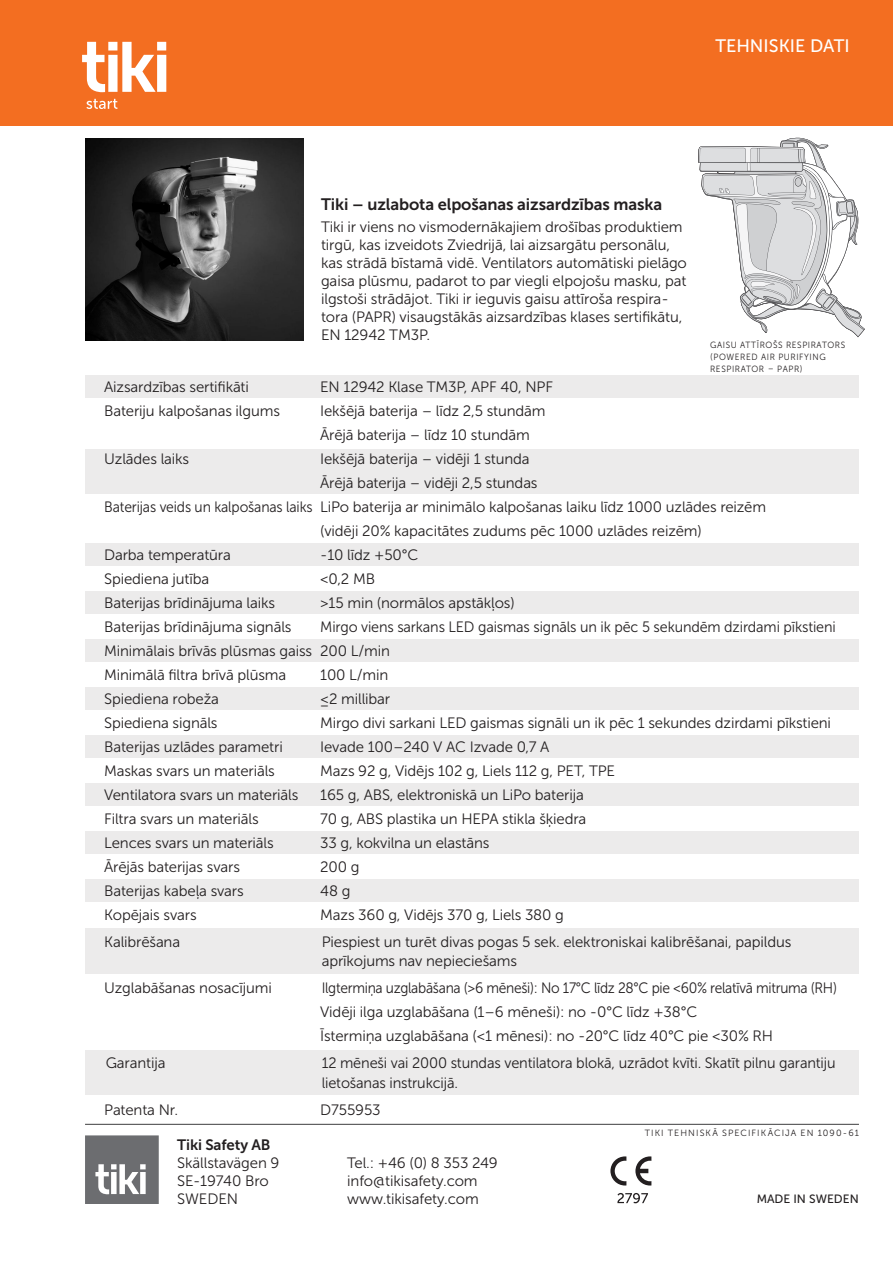
<style>
.page{position:relative;width:893px;height:1263px;background:#fff}
.page>*{position:absolute;margin:0;border:0;box-sizing:border-box;transform-origin:0 0}
.t1{font:18px "Museo Sans 500";color:#fff}
.Underrubrik{font:16.5px "Museo Sans 700";letter-spacing:-.005em;color:#231f20}
.BODY_continuing{font:15px/19.5px "Museo Sans 300";letter-spacing:-.01em;color:#231f20}
.Brödtext{font:15px/18px "Museo Sans 300";letter-spacing:-.01em;color:#231f20}
.BODY_continuing-2{font:15px "Museo Sans 300";letter-spacing:-.01em;color:#231f20;scale:.93 1}
.BODY_continuing-3{font:15px "Museo Sans 300";letter-spacing:-.01em;color:#231f20;scale:.92 1}
.BODY_continuing-4{font:15px "Museo Sans 300";letter-spacing:-.01em;color:#231f20;scale:.96 1}
.Brödtext-2{font:15px "Museo Sans 700";letter-spacing:-.005em;color:#231f20}
.t2{font:12px "Museo Sans 500";color:#231f20}
.Tryckort{font:9px/12px "Museo Sans 300";letter-spacing:.07em;color:#231f20;scale:.93 1}
.Tryckort-2{font:9px "Museo Sans 300";letter-spacing:.12em;color:#231f20}
</style>
<div class="page">
<div style="left:0;top:0;width:893px;height:125px;background:#f36e21"></div>
<hr style="left:85px;top:1124px;width:774px;height:1px;background:#3e3e3f">
<svg style="left:85px;top:1135px;width:74px;height:69px;background:#848588"></svg>
<img style="left:85px;top:138px;width:218px;height:203px">
<svg style="left:610px;top:1156px;width:16px;height:29px"></svg>
<svg style="left:635px;top:1156px;width:16px;height:29px"></svg>
<svg style="left:617px;top:1193px;width:31px;height:10px"></svg>
<svg style="left:82px;top:42px;width:84px;height:50px"></svg>
<svg style="left:86px;top:99px;width:31px;height:10px"></svg>
<svg style="left:698px;top:138px;width:167px;height:199px"></svg>
<div style="left:85px;top:375px;width:774px;height:22px;background:#ecebeb"></div>
<div style="left:85px;top:449px;width:774px;height:44px;background:#ecebeb"></div>
<div style="left:85px;top:543px;width:774px;height:22px;background:#ecebeb"></div>
<div style="left:85px;top:591px;width:774px;height:22px;background:#ecebeb"></div>
<div style="left:85px;top:639px;width:774px;height:22px;background:#ecebeb"></div>
<div style="left:85px;top:687px;width:774px;height:22px;background:#ecebeb"></div>
<div style="left:85px;top:735px;width:774px;height:22px;background:#ecebeb"></div>
<div style="left:85px;top:783px;width:774px;height:22px;background:#ecebeb"></div>
<div style="left:85px;top:831px;width:774px;height:22px;background:#ecebeb"></div>
<div style="left:85px;top:879px;width:774px;height:22px;background:#ecebeb"></div>
<div style="left:85px;top:929px;width:774px;height:45px;background:#ecebeb"></div>
<div style="left:85px;top:1050px;width:774px;height:44px;background:#ecebeb"></div>
<p class="t1" style="left:715px;top:36px;width:136px">TEHNISKIE DATI</p>
<p class="Underrubrik" style="left:321px;top:195px;width:343px">Tiki – uzlabota elpošanas aizsardzības maska</p>
<p class="Brödtext" style="left:321px;top:218px;width:367px">Tiki ir viens no vismodernākajiem drošības produktiem tirgū, kas izveidots Zviedrijā, lai aizsargātu personālu, kas strādā bīstamā vidē. Ventilators automātiski pielāgo gaisa plūsmu, padarot to par viegli elpojošu masku, pat ilgstoši strādājot. Tiki ir ieguvis gaisu attīroša respira&shy;tora (PAPR) visaugstākās aizsardzības klases sertifikātu, EN 12942 TM3P.</p>
<p class="Tryckort" style="left:710px;top:339px;width:147px">GAISU ATTĪROŠS RESPIRATORS (POWERED AIR PURIFYING<br>RESPIRATOR – PAPR)</p>
<p class="BODY_continuing" style="left:104px;top:377px;width:146px">Aizsardzības sertifikāti</p>
<p class="BODY_continuing" style="left:320px;top:377px;width:234px">EN 12942 Klase TM3P, APF 40, NPF</p>
<p class="BODY_continuing" style="left:104px;top:401px;width:177px">Bateriju kalpošanas ilgums</p>
<p class="BODY_continuing" style="left:320px;top:401px;width:227px">Iekšējā baterija – līdz 2,5 stundām</p>
<p class="BODY_continuing" style="left:320px;top:425px;width:211px">Ārējā baterija – līdz 10 stundām</p>
<p class="BODY_continuing" style="left:104px;top:449px;width:87px">Uzlādes laiks</p>
<p class="BODY_continuing" style="left:320px;top:449px;width:211px">Iekšējā baterija – vidēji 1 stunda</p>
<p class="BODY_continuing" style="left:320px;top:473px;width:219px">Ārējā baterija – vidēji 2,5 stundas</p>
<p class="BODY_continuing-2" style="left:104px;top:499px;width:713px">Baterijas veids un kalpošanas laiks LiPo baterija ar minimālo kalpošanas laiku līdz 1000 uzlādes reizēm</p>
<p class="BODY_continuing" style="left:320px;top:521px;width:383px">(vidēji 20% kapacitātes zudums pēc 1000 uzlādes reizēm)</p>
<p class="BODY_continuing" style="left:104px;top:545px;width:128px">Darba temperatūra</p>
<p class="BODY_continuing" style="left:320px;top:545px;width:100px">-10 līdz +50°C</p>
<p class="BODY_continuing" style="left:104px;top:569px;width:107px">Spiediena jutība</p>
<p class="BODY_continuing" style="left:320px;top:569px;width:56px">&lt;0,2 MB</p>
<p class="BODY_continuing" style="left:104px;top:593px;width:172px">Baterijas brīdinājuma laiks</p>
<p class="BODY_continuing" style="left:320px;top:593px;width:196px">&gt;15 min (normālos apstākļos)</p>
<p class="BODY_continuing" style="left:104px;top:617px;width:189px">Baterijas brīdinājuma signāls</p>
<p class="BODY_continuing-4" style="left:320px;top:619px;width:539px">Mirgo viens sarkans LED gaismas signāls un ik pēc 5 sekundēm dzirdami pīkstieni</p>
<p class="BODY_continuing" style="left:104px;top:641px;width:287px">Minimālais brīvās plūsmas gaiss 200 L/min</p>
<p class="BODY_continuing" style="left:104px;top:665px;width:184px">Minimālā filtra brīvā plūsma</p>
<p class="BODY_continuing" style="left:320px;top:665px;width:70px">100 L/min</p>
<p class="BODY_continuing" style="left:104px;top:689px;width:116px">Spiediena robeža</p>
<p class="BODY_continuing" style="left:320px;top:689px;width:72px">≤2 millibar</p>
<p class="BODY_continuing" style="left:104px;top:713px;width:115px">Spiediena signāls</p>
<p class="BODY_continuing" style="left:320px;top:713px;width:512px">Mirgo divi sarkani LED gaismas signāli un ik pēc 1 sekundes dzirdami pīkstieni</p>
<p class="BODY_continuing" style="left:104px;top:737px;width:180px">Baterijas uzlādes parametri</p>
<p class="BODY_continuing" style="left:320px;top:737px;width:231px">Ievade 100–240 V AC Izvade 0,7 A</p>
<p class="BODY_continuing" style="left:104px;top:761px;width:172px">Maskas svars un materiāls</p>
<p class="BODY_continuing" style="left:320px;top:761px;width:296px">Mazs 92 g, Vidējs 102 g, Liels 112 g, PET, TPE</p>
<p class="BODY_continuing" style="left:104px;top:785px;width:196px">Ventilatora svars un materiāls</p>
<p class="BODY_continuing" style="left:320px;top:785px;width:265px">165 g, ABS, elektroniskā un LiPo baterija</p>
<p class="BODY_continuing" style="left:104px;top:809px;width:156px">Filtra svars un materiāls</p>
<p class="BODY_continuing" style="left:320px;top:809px;width:268px">70 g, ABS plastika un HEPA stikla šķiedra</p>
<p class="BODY_continuing" style="left:104px;top:833px;width:171px">Lences svars un materiāls</p>
<p class="BODY_continuing" style="left:320px;top:833px;width:171px">33 g, kokvilna un elastāns</p>
<p class="BODY_continuing" style="left:104px;top:857px;width:137px">Ārējās baterijas svars</p>
<p class="BODY_continuing" style="left:320px;top:857px;width:41px">200 g</p>
<p class="BODY_continuing" style="left:104px;top:881px;width:141px">Baterijas kabeļa svars</p>
<p class="BODY_continuing" style="left:320px;top:881px;width:32px">48 g</p>
<p class="BODY_continuing" style="left:104px;top:905px;width:94px">Kopējais svars</p>
<p class="BODY_continuing" style="left:320px;top:905px;width:245px">Mazs 360 g, Vidējs 370 g, Liels 380 g</p>
<p class="BODY_continuing" style="left:104px;top:932px;width:78px">Kalibrēšana</p>
<p class="BODY_continuing" style="left:322px;top:932px;width:471px">Piespiest un turēt divas pogas 5 sek. elektroniskai kalibrēšanai, papildus aprīkojums nav nepieciešams</p>
<p class="BODY_continuing" style="left:104px;top:979px;width:169px">Uzglabāšanas nosacījumi</p>
<p class="BODY_continuing-3" style="left:322px;top:980px;width:562px">Ilgtermiņa uzglabāšana (&gt;6 mēneši): No 17°C līdz 28°C pie &lt;60% relatīvā mitruma (RH)</p>
<p class="BODY_continuing" style="left:320px;top:1003px;width:379px">Vidēji ilga uzglabāšana (1–6 mēneši): no -0°C līdz +38°C</p>
<p class="BODY_continuing" style="left:320px;top:1027px;width:454px">Īstermiņa uzglabāšana (&lt;1 mēnesi): no -20°C līdz 40°C pie &lt;30% RH</p>
<p class="BODY_continuing" style="left:106px;top:1054px;width:61px">Garantija</p>
<p class="BODY_continuing" style="left:322px;top:1054px;width:515px">12 mēneši vai 2000 stundas ventilatora blokā, uzrādot kvīti. Skatīt pilnu garantiju lietošanas instrukcijā.</p>
<p class="BODY_continuing" style="left:104px;top:1100px;width:76px">Patenta Nr.</p>
<p class="BODY_continuing" style="left:320px;top:1100px;width:62px">D755953</p>
<p class="Brödtext-2" style="left:177px;top:1136px;width:95px">Tiki Safety AB</p>
<p class="Brödtext" style="left:177px;top:1154px;width:104px">Skällstavägen 9</p>
<p class="Brödtext" style="left:177px;top:1172px;width:93px">SE-19740 Bro</p>
<p class="Brödtext" style="left:177px;top:1190px;width:62px">SWEDEN</p>
<p class="Brödtext" style="left:347px;top:1154px;width:152px">Tel.: +46 (0) 8 353 249</p>
<p class="Brödtext" style="left:347px;top:1172px;width:132px">info@tikisafety.com</p>
<p class="Brödtext" style="left:347px;top:1190px;width:133px">www.tikisafety.com</p>
<p class="Tryckort-2" style="left:645px;top:1128px;width:216px">TIKI TEHNISKĀ SPECIFIKĀCIJA EN 1090-61</p>
<p class="t2" style="left:757px;top:1192px;width:104px">MADE IN SWEDEN</p>
</div>
